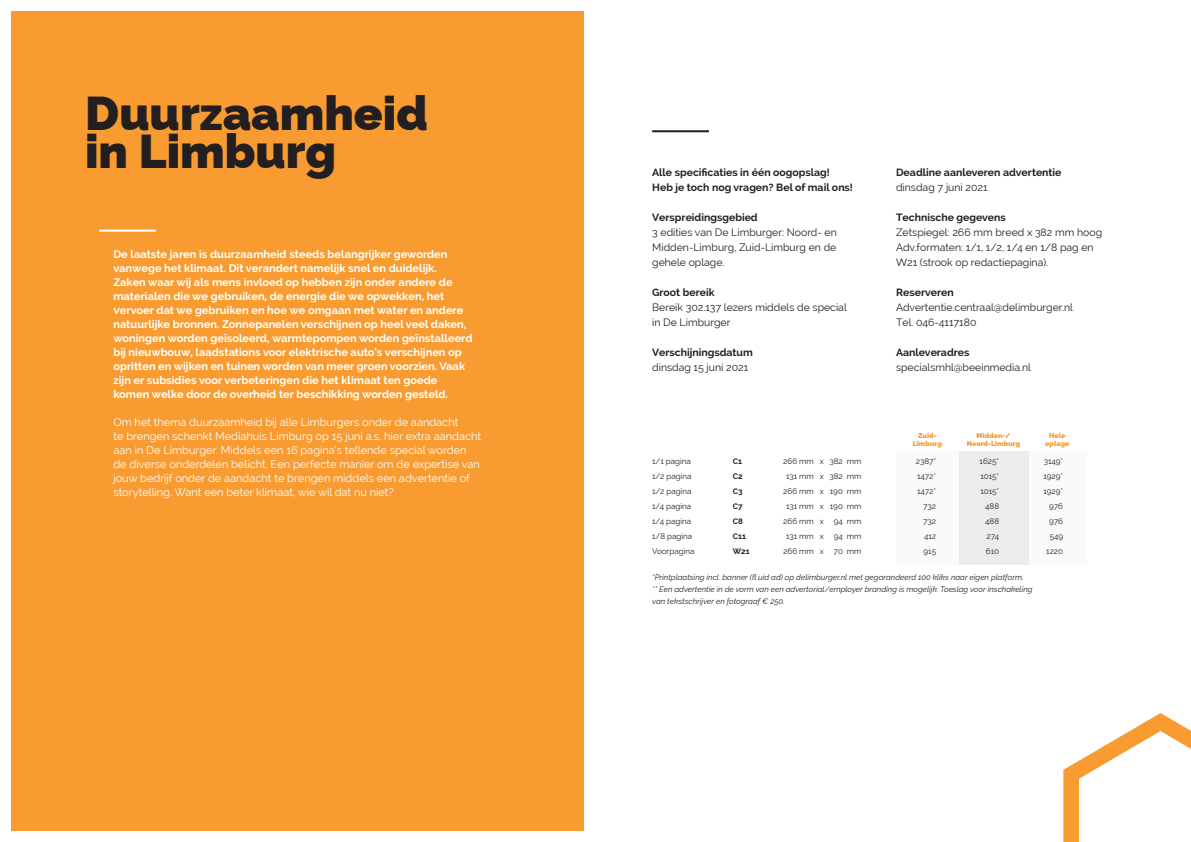
<style>
.page{position:relative;width:1191px;height:842px;background:#fff}
.page>*{position:absolute;margin:0;border:0;box-sizing:border-box;transform-origin:0 0}
.t1{font:900 47.5px/38.6px "Raleway";color:#231f20}
.t2{font:700 11px/14px "Raleway";color:#fff}
.t3{font:11px/14px "Raleway";color:#fff}
.t4{font:10.5px/15px "Raleway";color:#231f20}
.t5{font:700 10.5px/15px "Raleway";color:#231f20}
.t6{font:8px/15px "Raleway";color:#231f20}
.t7{font:italic 8px/12px "Raleway";color:#231f20}
.t8{font:700 8px "Raleway";color:#231f20}
.t9{font:900 7px/8px "Raleway";color:#f89b31;text-align:center}
</style>
<div class="page">
<div style="left:11px;top:11px;width:573px;height:820px;background:#f89b31"></div>
<svg style="left:1063px;top:713px;width:128px;height:129px"></svg>
<div style="left:896px;top:451px;width:62px;height:114px;background:#fafafa"></div>
<div style="left:1028px;top:451px;width:58px;height:114px;background:#fafafa"></div>
<div style="left:958px;top:451px;width:70px;height:114px;background:#ececee"></div>
<hr style="left:99px;top:230px;width:57px;height:2px;background:#fff">
<hr style="left:652px;top:130px;width:57px;height:2px;background:#231f20">
<h1 class="t1" style="left:85px;top:88px;width:344px">Duurzaamheid in Limburg</h1>
<p class="t2" style="left:113px;top:248px;width:360px">De laatste jaren is duurzaamheid steeds belangrijker geworden vanwege het klimaat. Dit verandert namelijk snel en duidelijk.<br>Zaken waar wij als mens invloed op hebben zijn onder andere de materialen die we gebruiken, de energie die we opwekken, het vervoer dat we gebruiken en hoe we omgaan met water en andere natuurlijke bronnen. Zonnepanelen verschijnen op heel veel daken, woningen worden geïsoleerd, warmtepompen worden geïnstalleerd bij nieuwbouw, laadstations voor elektrische auto’s verschijnen op opritten en wijken en tuinen worden van meer groen voorzien. Vaak zijn er subsidies voor verbeteringen die het klimaat ten goede komen welke door de overheid ter beschikking worden gesteld.</p>
<p class="t3" style="left:113px;top:415px;width:369px">Om het thema duurzaamheid bij alle Limburgers onder de aandacht<br>te brengen schenkt Mediahuis Limburg op 15 juni a.s. hier extra aandacht aan in De Limburger. Middels een 16 pagina’s tellende special worden de diverse onderdelen belicht. Een perfecte manier om de expertise van jouw bedrijf onder de aandacht te brengen middels een advertentie of storytelling. Want een beter klimaat, wie wil dat nu niet?</p>
<p class="t5" style="left:652px;top:165px;width:202px">Alle specificaties in één oogopslag!<br>Heb je toch nog vragen? Bel of mail ons!</p>
<p class="t5" style="left:652px;top:210px;width:107px">Verspreidingsgebied</p>
<p class="t4" style="left:652px;top:225px;width:186px;text-align:justify">3 edities van De Limburger: Noord- en Midden-Limburg, Zuid-Limburg en de gehele oplage.</p>
<p class="t5" style="left:652px;top:285px;width:64px">Groot bereik</p>
<p class="t4" style="left:652px;top:300px;width:196px">Bereik 302.137 lezers middels de special in De Limburger</p>
<p class="t5" style="left:652px;top:345px;width:102px">Verschijningsdatum</p>
<p class="t4" style="left:652px;top:360px;width:98px">dinsdag 15 juni 2021</p>
<p class="t6" style="left:652px;top:454px;width:44px">1/1 pagina<br>1/2 pagina<br>1/2 pagina<br>1/4 pagina<br>1/4 pagina<br>1/8 pagina<br>Voorpagina</p>
<p class="t8" style="left:733px;top:457px;width:11px">C1</p>
<p class="t6" style="left:783px;top:454px;width:80px">266 mm x 382 mm</p>
<p class="t8" style="left:733px;top:472px;width:11px">C2</p>
<p class="t6" style="left:786px;top:469px;width:77px">131 mm x 382 mm</p>
<p class="t8" style="left:733px;top:487px;width:11px">C3</p>
<p class="t6" style="left:783px;top:484px;width:80px">266 mm x 190 mm</p>
<p class="t8" style="left:733px;top:502px;width:11px">C7</p>
<p class="t6" style="left:786px;top:499px;width:77px">131 mm x 190 mm</p>
<p class="t8" style="left:733px;top:517px;width:12px">C8</p>
<p class="t6" style="left:783px;top:514px;width:80px">266 mm x 94 mm</p>
<p class="t8" style="left:733px;top:532px;width:15px">C11</p>
<p class="t6" style="left:786px;top:529px;width:77px">131 mm x 94 mm</p>
<p class="t8" style="left:733px;top:547px;width:18px">W21</p>
<p class="t6" style="left:783px;top:544px;width:80px">266 mm x 70 mm</p>
<p class="t5" style="left:896px;top:165px;width:167px">Deadline aanleveren advertentie</p>
<p class="t4" style="left:896px;top:180px;width:93px">dinsdag 7 juni 2021</p>
<p class="t5" style="left:896px;top:210px;width:111px">Technische gegevens</p>
<p class="t4" style="left:896px;top:225px;width:208px">Zetspiegel: 266 mm breed x 382 mm hoog<br>Adv.formaten: 1/1, 1/2, 1/4 en 1/8 pag en<br>W21 (strook op redactiepagina).</p>
<p class="t5" style="left:896px;top:285px;width:59px">Reserveren</p>
<p class="t4" style="left:896px;top:300px;width:178px">Advertentie.centraal@delimburger.nl<br>Tel. 046-4117180</p>
<p class="t5" style="left:896px;top:345px;width:75px">Aanleveradres</p>
<p class="t4" style="left:896px;top:360px;width:136px">specialsmhl@beeinmedia.nl</p>
<p class="t9" style="left:913px;top:431px;width:31px">Zuid-<br>Limburg</p>
<p class="t9" style="left:967px;top:431px;width:55px">Midden-/<br>Noord-Limburg</p>
<p class="t9" style="left:1045px;top:431px;width:26px">Hele oplage</p>
<p class="t6" style="left:915px;top:454px;width:22px">2387*</p>
<p class="t6" style="left:979px;top:454px;width:21px">1625*</p>
<p class="t6" style="left:1043px;top:454px;width:21px">3149*</p>
<p class="t6" style="left:917px;top:469px;width:20px">1472*</p>
<p class="t6" style="left:980px;top:469px;width:20px">1015*</p>
<p class="t6" style="left:1043px;top:469px;width:21px">1929*</p>
<p class="t6" style="left:917px;top:484px;width:20px">1472*</p>
<p class="t6" style="left:980px;top:484px;width:20px">1015*</p>
<p class="t6" style="left:1043px;top:484px;width:21px">1929*</p>
<p class="t6" style="left:923px;top:499px;width:14px">732</p>
<p class="t6" style="left:985px;top:499px;width:15px">488</p>
<p class="t6" style="left:1049px;top:499px;width:15px">976</p>
<p class="t6" style="left:923px;top:514px;width:14px">732</p>
<p class="t6" style="left:985px;top:514px;width:15px">488</p>
<p class="t6" style="left:1049px;top:514px;width:15px">976</p>
<p class="t6" style="left:924px;top:529px;width:14px">412</p>
<p class="t6" style="left:986px;top:529px;width:14px">274</p>
<p class="t6" style="left:1049px;top:529px;width:15px">549</p>
<p class="t6" style="left:923px;top:544px;width:14px">915</p>
<p class="t6" style="left:986px;top:544px;width:15px">610</p>
<p class="t6" style="left:1046px;top:544px;width:18px">1220</p>
<p class="t7" style="left:652px;top:570px;width:382px">*Printplaatsing incl. banner (fl uid ad) op delimburger.nl met gegarandeerd 100 kliks naar eigen platform.<br>** Een advertentie in de vorm van een advertorial/employer branding is mogelijk. Toeslag voor inschakeling van tekstschrijver en fotograaf € 250.</p>
</div>
